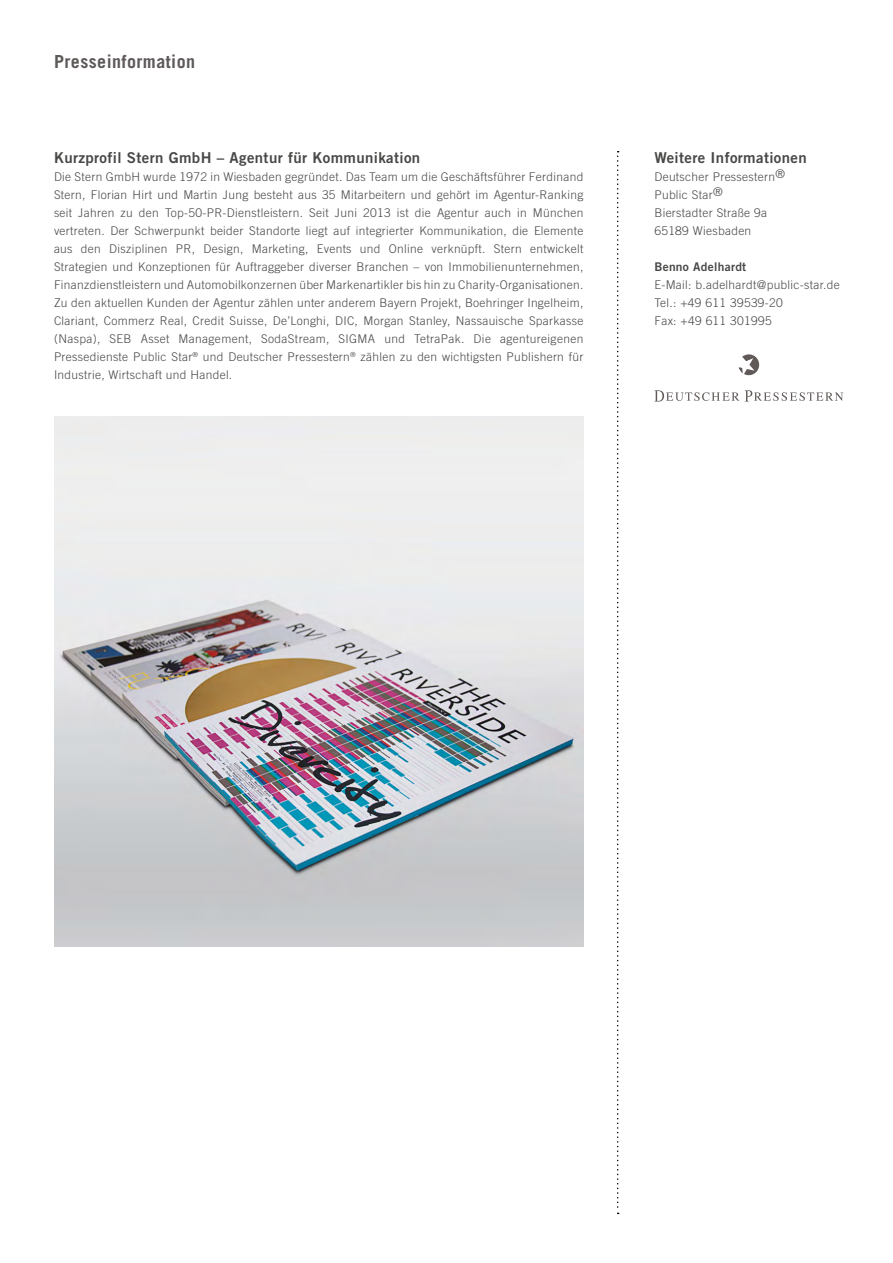
<style>
.page{position:relative;width:893px;height:1263px;background:#fff}
.page>*{position:absolute;margin:0;border:0;box-sizing:border-box;transform-origin:0 0}
.t1{font:700 18px "Trade Gothic LT";letter-spacing:.025em;color:#5f5a5a}
.t2{font:15px "Trade Gothic LT Bold Two";letter-spacing:.025em;color:#484847}
.t3{font:300 12px/18px "Trade Gothic LT";letter-spacing:.025em;color:#484847}
.t4{font:12px "Trade Gothic LT Bold Two";letter-spacing:.025em;color:#484847}
</style>
<div class="page">
<svg style="left:739px;top:354px;width:20px;height:21px"></svg>
<svg style="left:654px;top:390px;width:85px;height:12px"></svg>
<svg style="left:745px;top:390px;width:98px;height:12px"></svg>
<img style="left:54px;top:417px;width:529px;height:529px">
<svg style="left:617px;top:151px;width:2px;height:1063px"></svg>
<h1 class="t1" style="left:54px;top:50px;width:143px">Presseinformation</h1>
<p class="t2" style="left:54px;top:148px;width:368px">Kurzprofil Stern GmbH – Agentur für Kommunikation</p>
<p class="t3" style="left:54px;top:168px;width:531px;text-align:justify">Die Stern GmbH wurde 1972 in Wiesbaden gegründet. Das Team um die Geschäftsführer Ferdinand Stern, Florian Hirt und Martin Jung besteht aus 35 Mitarbeitern und gehört im Agentur-Ranking seit Jahren zu den Top-50-PR-Dienstleistern. Seit Juni 2013 ist die Agentur auch in München vertreten. Der Schwerpunkt beider Standorte liegt auf integrierter Kommunikation, die Elemente aus den Disziplinen PR, Design, Marketing, Events und Online verknüpft. Stern entwickelt Strategien und Konzeptionen für Auftraggeber diverser Branchen – von Immobilienunternehmen, Finanzdienstleistern und Automobilkonzernen über Markenartikler bis hin zu Charity-Organisationen.<br>Zu den aktuellen Kunden der Agentur zählen unter anderem Bayern Projekt, Boehringer Ingelheim, Clariant, Commerz Real, Credit Suisse, De’Longhi, DIC, Morgan Stanley, Nassauische Sparkasse (Naspa), SEB Asset Management, SodaStream, SIGMA und TetraPak. Die agentureigenen Pressedienste Public Star<sup>®</sup> und Deutscher Pressestern<sup>®</sup> zählen zu den wichtigsten Publishern für Industrie, Wirtschaft und Handel.</p>
<p class="t2" style="left:654px;top:148px;width:154px">Weitere Informationen</p>
<p class="t3" style="left:654px;top:168px;width:132px">Deutscher Pressestern®<br>Public Star®<br>Bierstadter Straße 9a<br>65189 Wiesbaden</p>
<p class="t4" style="left:654px;top:259px;width:93px">Benno Adelhardt</p>
<p class="t3" style="left:654px;top:276px;width:187px">E-Mail: b.adelhardt@public-star.de<br>Tel.: +49 611 39539-20<br>Fax: +49 611 301995</p>
</div>
